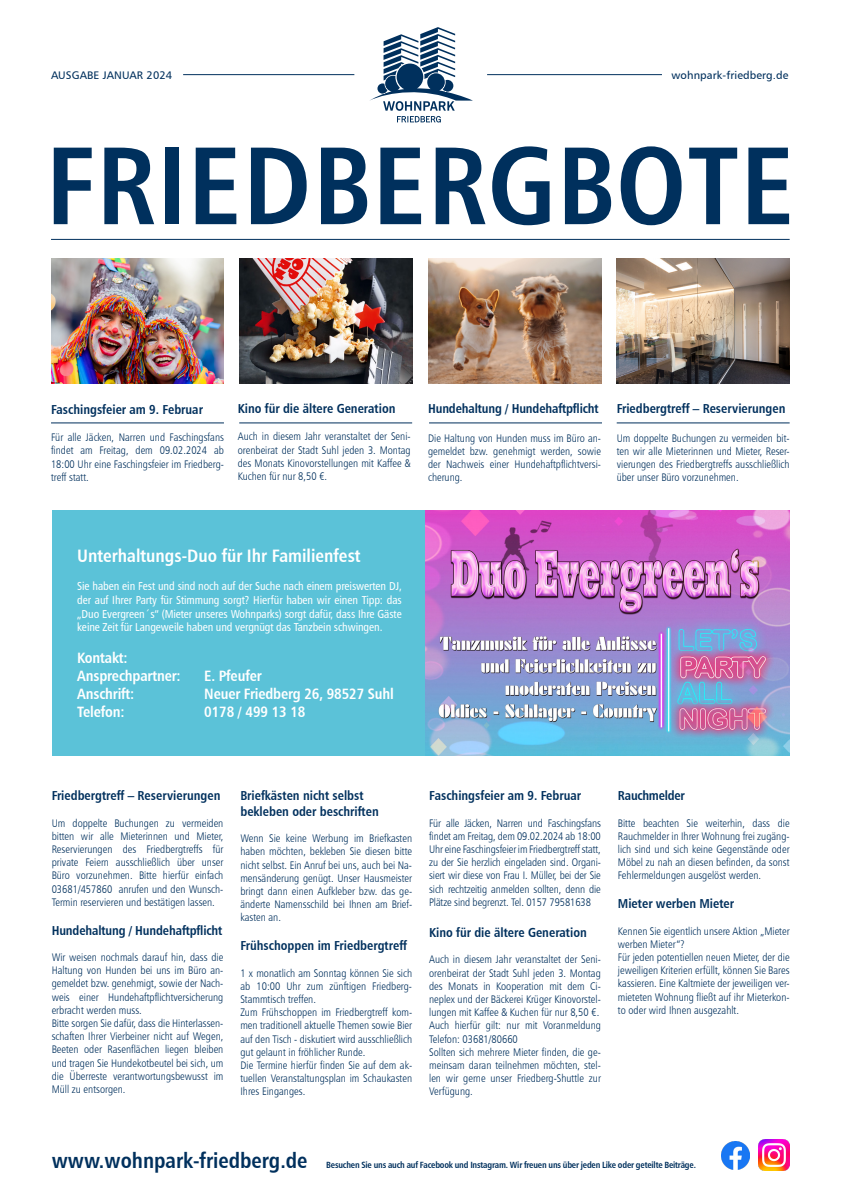
<style>
.page{position:relative;width:842px;height:1191px;background:#fff}
.page>*{position:absolute;margin:0;border:0;box-sizing:border-box;transform-origin:0 0}
.t1{font:110.3px "Humanist 777 BT Bold Condensed B";letter-spacing:.01em;color:#00305d}
.t2{font:21.5px "Humanist 777 BT Bold Condensed B";color:#00305d}
.t3{font:18px "Humanist 777 BT Bold Condensed B";color:#fff}
.t4{font:15px/18px "Humanist 777 BT Bold Condensed B";letter-spacing:-.01em;color:#fff}
.t5{font:13px/15.6px "Humanist 777 BT Bold Condensed B";color:#00305d}
.t6{font:13px "Humanist 777 BT Bold Condensed B";letter-spacing:-.02em;color:#00305d}
.t7{font:11.5px/13.8px "Humanist 777 BT Roman Condensed B";letter-spacing:-.01em;color:#fff;text-align:justify}
.t8{font:11px/13.2px "Humanist 777 BT Light Condensed B";color:#00305d;text-align:justify}
.t9{font:11px "Humanist 777 BT Roman B";letter-spacing:.01em;color:#00305d}
.t10{font:9px "Humanist 777 BT Bold Condensed B";letter-spacing:-.02em;color:#00305d}
</style>
<div class="page">
<div style="left:52px;top:510px;width:377px;height:245px;background:#5bc2d8"></div>
<img style="left:51px;top:258px;width:173px;height:126px">
<img style="left:616px;top:259px;width:173px;height:125px">
<img style="left:428px;top:258px;width:173px;height:125px">
<svg style="left:370px;top:27px;width:103px;height:95px"></svg>
<hr style="left:183px;top:74px;width:171px;height:1px;background:#00305d">
<hr style="left:51px;top:239px;width:739px;height:1px;background:#00305d">
<hr style="left:51px;top:422px;width:173px;height:1px;background:#00305d">
<hr style="left:429px;top:422px;width:173px;height:1px;background:#00305d">
<hr style="left:239px;top:422px;width:173px;height:1px;background:#00305d">
<hr style="left:617px;top:422px;width:173px;height:1px;background:#00305d">
<hr style="left:487px;top:74px;width:175px;height:1px;background:#00305d">
<img style="left:759px;top:1140px;width:30px;height:30px">
<img style="left:721px;top:1141px;width:29px;height:28px">
<img style="left:426px;top:510px;width:363px;height:245px">
<img style="left:240px;top:259px;width:172px;height:124px">
<p class="t9" style="left:51px;top:68px;width:123px">AUSGABE JANUAR 2024</p>
<p class="t9" style="left:671px;top:68px;width:118px">wohnpark-friedberg.de</p>
<h1 class="t1" style="left:46px;top:116px;width:750px">FRIEDBERGBOTE</h1>
<p class="t5" style="left:51px;top:401px;width:153px">Faschingsfeier am 9. Februar</p>
<p class="t8" style="left:51px;top:430px;width:174px">Für alle Jäcken, Narren und Faschingsfans findet am Freitag, dem 09.02.2024 ab 18:00 Uhr eine Faschingsfeier im Friedberg&shy;treff statt.</p>
<p class="t5" style="left:238px;top:400px;width:159px">Kino für die ältere Generation</p>
<p class="t8" style="left:238px;top:430px;width:174px">Auch in diesem Jahr veranstaltet der Seni&shy;orenbeirat der Stadt Suhl jeden 3. Montag des Monats Kinovorstellungen mit Kaffee &amp; Kuchen für nur 8,50 €.</p>
<p class="t5" style="left:428px;top:400px;width:172px">Hundehaltung / Hundehaftpflicht</p>
<p class="t8" style="left:428px;top:431px;width:174px">Die Haltung von Hunden muss im Büro an&shy;gemeldet bzw. genehmigt werden, sowie der Nachweis einer Hundehaftpflichtversi&shy;cherung.</p>
<p class="t5" style="left:617px;top:400px;width:170px">Friedbergtreff – Reservierungen</p>
<p class="t8" style="left:617px;top:431px;width:174px">Um doppelte Buchungen zu vermeiden bit&shy;ten wir alle Mieterinnen und Mieter, Reser&shy;vierungen des Friedbergtreffs ausschließlich über unser Büro vorzunehmen.</p>
<h3 class="t3" style="left:77px;top:545px;width:285px">Unterhaltungs-Duo für Ihr Familienfest</h3>
<p class="t7" style="left:77px;top:579px;width:326px">Sie haben ein Fest und sind noch auf der Suche nach einem preiswerten DJ, der auf Ihrer Party für Stimmung sorgt? Hierfür haben wir einen Tipp: das „Duo Evergreen´s“ (Mieter unseres Wohnparks) sorgt dafür, dass Ihre Gäste keine Zeit für Langeweile haben und vergnügt das Tanzbein schwingen.</p>
<h3 class="t4" style="left:77px;top:648px;width:105px">Kontakt:<br>Ansprechpartner:</h3>
<h3 class="t4" style="left:204px;top:666px;width:59px">E. Pfeufer</h3>
<h3 class="t4" style="left:77px;top:684px;width:59px">Anschrift:</h3>
<h3 class="t4" style="left:204px;top:684px;width:191px">Neuer Friedberg 26, 98527 Suhl</h3>
<h3 class="t4" style="left:77px;top:702px;width:49px">Telefon:</h3>
<h3 class="t4" style="left:204px;top:702px;width:103px">0178 / 499 13 18</h3>
<p class="t5" style="left:52px;top:787px;width:170px">Friedbergtreff – Reservierungen</p>
<p class="t8" style="left:52px;top:816px;width:173px">Um doppelte Buchungen zu vermeiden bitten wir alle Mieterinnen und Mieter, Reservierungen des Friedbergtreffs für private Feiern ausschließlich über unser Büro vorzunehmen. Bitte hierfür einfach 03681/457860 anrufen und den Wunsch-Termin reservieren und bestätigen lassen.</p>
<p class="t5" style="left:52px;top:922px;width:172px">Hundehaltung / Hundehaftpflicht</p>
<p class="t8" style="left:52px;top:950px;width:173px;text-align:left">Wir weisen nochmals darauf hin, dass die Haltung von Hunden bei uns im Büro an&shy;gemeldet bzw. genehmigt, sowie der Nach&shy;weis einer Hundehaftpflichtversicherung erbracht werden muss.<br>Bitte sorgen Sie dafür, dass die Hinterlassen&shy;schaften Ihrer Vierbeiner nicht auf Wegen, Beeten oder Rasenflächen liegen bleiben und tragen Sie Hundekotbeutel bei sich, um die Überreste verantwortungsbewusst im Müll zu entsorgen.</p>
<p class="t5" style="left:240px;top:787px;width:140px">Briefkästen nicht selbst bekleben oder beschriften</p>
<p class="t8" style="left:240px;top:831px;width:173px">Wenn Sie keine Werbung im Briefkasten haben möchten, bekleben Sie diesen bitte nicht selbst. Ein Anruf bei uns, auch bei Na&shy;mensänderung genügt. Unser Hausmeister bringt dann einen Aufkleber bzw. das ge&shy;änderte Namensschild bei Ihnen am Brief&shy;kasten an.</p>
<p class="t5" style="left:240px;top:937px;width:168px">Frühschoppen im Friedbergtreff</p>
<p class="t8" style="left:240px;top:966px;width:173px;text-align:left">1 x monatlich am Sonntag können Sie sich ab 10:00 Uhr zum zünftigen Friedberg-Stammtisch treffen.<br>Zum Frühschoppen im Friedbergtreff kom&shy;men traditionell aktuelle Themen sowie Bier auf den Tisch - diskutiert wird ausschließlich gut gelaunt in fröhlicher Runde.<br>Die Termine hierfür finden Sie auf dem ak&shy;tuellen Veranstaltungsplan im Schaukasten Ihres Einganges.</p>
<p class="t5" style="left:429px;top:787px;width:153px">Faschingsfeier am 9. Februar</p>
<p class="t8" style="left:429px;top:816px;width:173px">Für alle Jäcken, Narren und Faschingsfans findet am Freitag, dem 09.02.2024 ab 18:00<br>Uhr eine Faschingsfeier im Friedbergtreff statt, zu der Sie herzlich eingeladen sind. Organi&shy;siert wir diese von Frau I. Müller, bei der Sie sich rechtzeitig anmelden sollten, denn die Plätze sind begrenzt. Tel. 0157 79581638</p>
<p class="t5" style="left:429px;top:924px;width:159px">Kino für die ältere Generation</p>
<p class="t8" style="left:429px;top:952px;width:173px;text-align:left">Auch in diesem Jahr veranstaltet der Seni&shy;orenbeirat der Stadt Suhl jeden 3. Montag des Monats in Kooperation mit dem Ci&shy;neplex und der Bäckerei Krüger Kinovorstel&shy;lungen mit Kaffee &amp; Kuchen für nur 8,50 €.<br>Auch hierfür gilt: nur mit Voranmeldung Telefon: 03681/80660<br>Sollten sich mehrere Mieter finden, die ge&shy;meinsam daran teilnehmen möchten, stel&shy;len wir gerne unser Friedberg-Shuttle zur Verfügung.</p>
<p class="t6" style="left:618px;top:787px;width:68px">Rauchmelder</p>
<p class="t8" style="left:618px;top:816px;width:173px">Bitte beachten Sie weiterhin, dass die Rauchmelder in Ihrer Wohnung frei zugäng&shy;lich sind und sich keine Gegenstände oder Möbel zu nah an diesen befinden, da sonst Fehlermeldungen ausgelöst werden.</p>
<p class="t5" style="left:618px;top:895px;width:118px">Mieter werben Mieter</p>
<p class="t8" style="left:618px;top:924px;width:173px;text-align:left">Kennen Sie eigentlich unsere Aktion „Mieter werben Mieter“?<br>Für jeden potentiellen neuen Mieter, der die jeweiligen Kriterien erfüllt, können Sie Bares kassieren. Eine Kaltmiete der jeweiligen ver&shy;mieteten Wohnung fließt auf ihr Mieterkon&shy;to oder wird Ihnen ausgezahlt.</p>
<h2 class="t2" style="left:52px;top:1147px;width:257px">www.wohnpark-friedberg.de</h2>
<p class="t10" style="left:326px;top:1159px;width:371px">Besuchen Sie uns auch auf Facebook und Instagram. Wir freuen uns über jeden Like oder geteilte Beiträge.</p>
</div>
